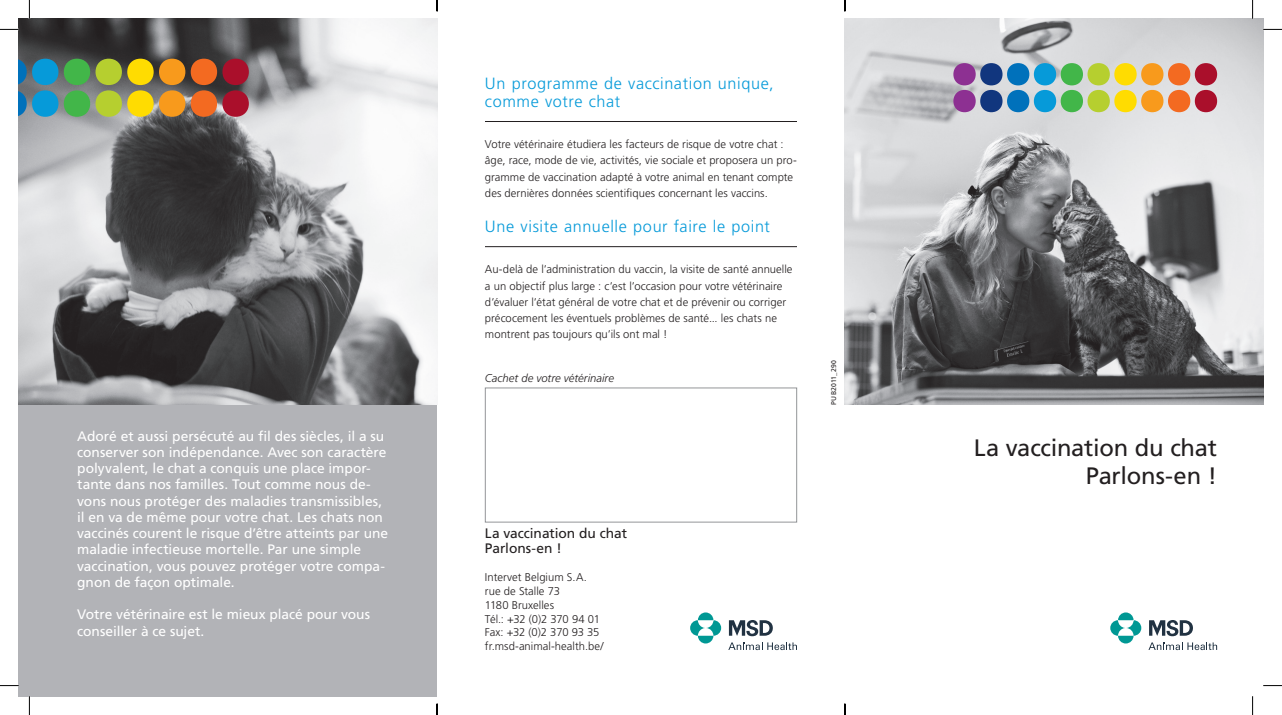
<style>
.page{position:relative;width:1282px;height:715px;background:#fff}
.page>*{position:absolute;margin:0;border:0;box-sizing:border-box;transform-origin:0 0}
.t1{font:23.75px/28.5px "Frutiger LT Std";letter-spacing:-.01em;color:#231f20;text-align:right}
.t2{font:300 16.25px/17.5px "Frutiger LT Std";letter-spacing:.035em;color:#069ad9}
.t3{font:13.75px/16.2px "Frutiger LT Std";color:#fff}
.t4{font:13.75px/15px "Frutiger LT Std";letter-spacing:-.005em;color:#231f20}
.t5{font:300 11.25px/16.2px "Frutiger LT Std";color:#231f20}
.t6{font:italic 300 11.25px "Frutiger LT Std";color:#231f20}
.t7{font:6.88px "Frutiger LT Std";letter-spacing:.02em;color:#231f20}
</style>
<div class="page">
<hr style="left:485px;top:121px;width:312px;height:1px;background:#231f20">
<hr style="left:485px;top:246px;width:312px;height:1px;background:#231f20">
<svg style="left:690px;top:612px;width:31px;height:31px"></svg>
<svg style="left:728px;top:620px;width:44px;height:16px"></svg>
<svg style="left:728px;top:642px;width:69px;height:7px"></svg>
<img style="left:844px;top:19px;width:418px;height:385px">
<div style="left:953px;top:63px;width:22px;height:22px;background:#8d3092;border-radius:50%"></div>
<div style="left:953px;top:90px;width:22px;height:22px;background:#8d3092;border-radius:50%"></div>
<div style="left:980px;top:63px;width:22px;height:22px;background:#11367e;border-radius:50%"></div>
<div style="left:980px;top:90px;width:22px;height:22px;background:#11367e;border-radius:50%"></div>
<div style="left:1006px;top:63px;width:23px;height:22px;background:#0071bb;border-radius:50%"></div>
<div style="left:1006px;top:90px;width:23px;height:22px;background:#0071bb;border-radius:50%"></div>
<div style="left:1033px;top:63px;width:23px;height:22px;background:#069ad9;border-radius:50%"></div>
<div style="left:1033px;top:90px;width:23px;height:22px;background:#069ad9;border-radius:50%"></div>
<div style="left:1060px;top:63px;width:22px;height:22px;background:#42b649;border-radius:50%"></div>
<div style="left:1060px;top:90px;width:22px;height:22px;background:#42b649;border-radius:50%"></div>
<div style="left:1087px;top:63px;width:22px;height:22px;background:#b6cf2f;border-radius:50%"></div>
<div style="left:1087px;top:90px;width:22px;height:22px;background:#b6cf2f;border-radius:50%"></div>
<div style="left:1114px;top:63px;width:22px;height:22px;background:#ffdc01;border-radius:50%"></div>
<div style="left:1114px;top:90px;width:22px;height:22px;background:#ffdc01;border-radius:50%"></div>
<div style="left:1140px;top:63px;width:23px;height:22px;background:#f89a1c;border-radius:50%"></div>
<div style="left:1140px;top:90px;width:23px;height:22px;background:#f89a1c;border-radius:50%"></div>
<div style="left:1167px;top:63px;width:23px;height:22px;background:#f36a21;border-radius:50%"></div>
<div style="left:1167px;top:90px;width:23px;height:22px;background:#f36a21;border-radius:50%"></div>
<div style="left:1194px;top:63px;width:22px;height:22px;background:#aa0f2b;border-radius:50%"></div>
<div style="left:1194px;top:90px;width:22px;height:22px;background:#aa0f2b;border-radius:50%"></div>
<svg style="left:1110px;top:612px;width:31px;height:31px"></svg>
<svg style="left:1149px;top:620px;width:43px;height:16px"></svg>
<svg style="left:1149px;top:642px;width:67px;height:7px"></svg>
<div style="left:19px;top:19px;width:418px;height:677px;background:#b2b3b7"></div>
<img style="left:19px;top:19px;width:418px;height:385px">
<svg style="left:19px;top:59px;width:8px;height:58px"></svg>
<div style="left:32px;top:59px;width:26px;height:26px;background:#069ad9;border-radius:50%"></div>
<div style="left:32px;top:90px;width:26px;height:27px;background:#069ad9;border-radius:50%"></div>
<div style="left:64px;top:59px;width:26px;height:26px;background:#42b649;border-radius:50%"></div>
<div style="left:64px;top:90px;width:26px;height:27px;background:#42b649;border-radius:50%"></div>
<div style="left:95px;top:59px;width:27px;height:26px;background:#b6cf2f;border-radius:50%"></div>
<div style="left:95px;top:90px;width:27px;height:27px;background:#b6cf2f;border-radius:50%"></div>
<div style="left:127px;top:59px;width:27px;height:26px;background:#ffdc01;border-radius:50%"></div>
<div style="left:127px;top:90px;width:27px;height:27px;background:#ffdc01;border-radius:50%"></div>
<div style="left:159px;top:59px;width:26px;height:26px;background:#f89a1c;border-radius:50%"></div>
<div style="left:159px;top:90px;width:26px;height:27px;background:#f89a1c;border-radius:50%"></div>
<div style="left:191px;top:59px;width:26px;height:26px;background:#f36a21;border-radius:50%"></div>
<div style="left:191px;top:90px;width:26px;height:27px;background:#f36a21;border-radius:50%"></div>
<div style="left:222px;top:59px;width:27px;height:26px;background:#aa0f2b;border-radius:50%"></div>
<div style="left:222px;top:90px;width:27px;height:27px;background:#aa0f2b;border-radius:50%"></div>
<div style="left:485px;top:387px;width:312px;height:135px;background:#fff;border:1px solid #939598"></div>
<svg style="left:0;top:29px;width:19px;height:1px"></svg>
<svg style="left:1262px;top:29px;width:19px;height:1px"></svg>
<svg style="left:0;top:684px;width:19px;height:2px"></svg>
<svg style="left:1263px;top:685px;width:18px;height:1px"></svg>
<svg style="left:29px;top:0;width:1px;height:19px"></svg>
<svg style="left:29px;top:696px;width:1px;height:18px"></svg>
<svg style="left:1251px;top:0;width:2px;height:19px"></svg>
<svg style="left:1252px;top:696px;width:1px;height:18px"></svg>
<svg style="left:436px;top:0;width:2px;height:11px"></svg>
<svg style="left:436px;top:703px;width:2px;height:11px"></svg>
<p class="t3" style="left:77px;top:427px;width:312px">Adoré et aussi persécuté au fil des siècles, il a su conserver son indépendance. Avec son caractère polyvalent, le chat a conquis une place impor&shy;tante dans nos familles. Tout comme nous de&shy;vons nous protéger des maladies transmissibles, il en va de même pour votre chat. Les chats non vaccinés courent le risque d’être atteints par une maladie infectieuse mortelle. Par une simple vaccination, vous pouvez protéger votre compa&shy;gnon de façon optimale.</p>
<p class="t3" style="left:77px;top:606px;width:294px">Votre vétérinaire est le mieux placé pour vous conseiller à ce sujet.</p>
<h2 class="t2" style="left:485px;top:75px;width:290px">Un programme de vaccination unique, comme votre chat</h2>
<p class="t5" style="left:485px;top:136px;width:313px">Votre vétérinaire étudiera les facteurs de risque de votre chat : âge, race, mode de vie, activités, vie sociale et proposera un pro&shy;gramme de vaccination adapté à votre animal en tenant compte des dernières données scientifiques concernant les vaccins.</p>
<h2 class="t2" style="left:485px;top:218px;width:286px">Une visite annuelle pour faire le point</h2>
<p class="t5" style="left:485px;top:261px;width:309px">Au-delà de l’administration du vaccin, la visite de santé annuelle a un objectif plus large : c’est l’occasion pour votre vétérinaire d’évaluer l’état général de votre chat et de prévenir ou corriger précocement les éventuels problèmes de santé... les chats ne montrent pas toujours qu’ils ont mal !</p>
<p class="t6" style="left:485px;top:371px;width:130px">Cachet de votre vétérinaire</p>
<p class="t7" style="left:829px;top:404px;width:46px;rotate:-90deg">PUB2011_290</p>
<p class="t4" style="left:485px;top:525px;width:144px">La vaccination du chat<br>Parlons-en !</p>
<p class="t5" style="left:485px;top:570px;width:120px;line-height:13.8px">Intervet Belgium S.A. rue de Stalle 73<br>1180 Bruxelles<br>Tél.: +32 (0)2 370 94 01<br>Fax: +32 (0)2 370 93 35 fr.msd-animal-health.be/</p>
<h1 class="t1" style="left:973px;top:433px;width:245px">La vaccination du chat<br>Parlons-en !</h1>
</div>
